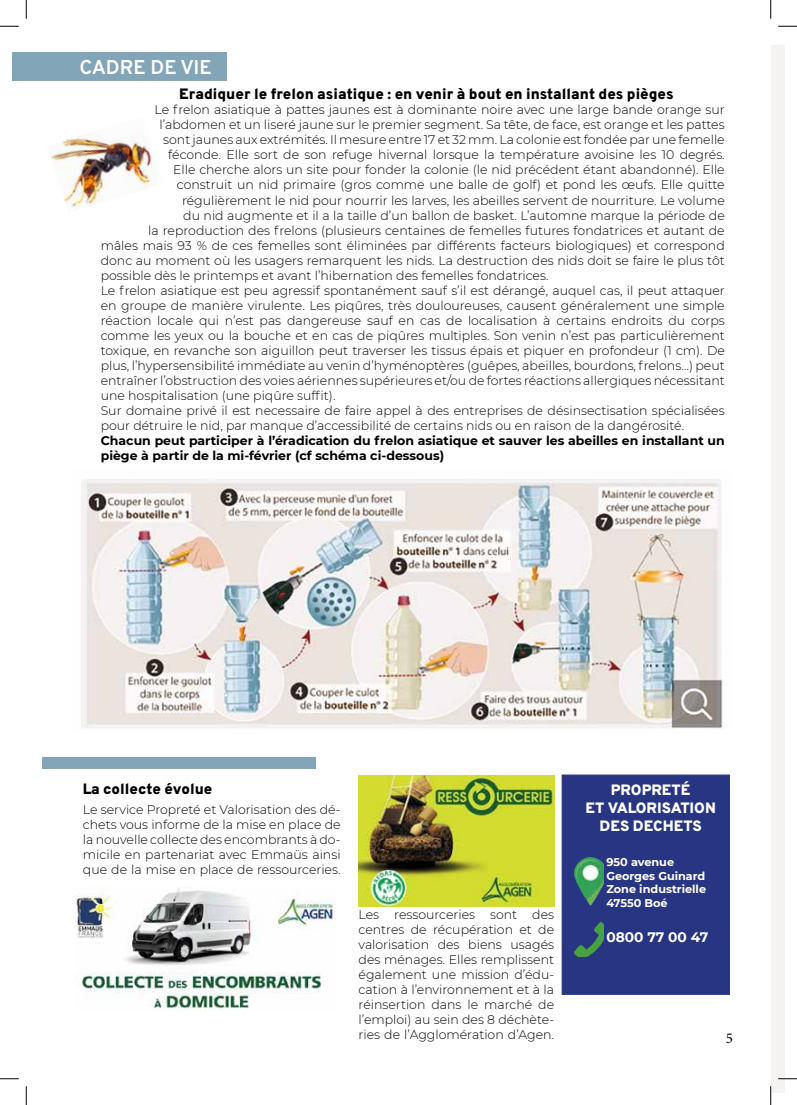
<style>
.page{position:relative;width:797px;height:1105px;background:#fff}
.page>*{position:absolute;margin:0;border:0;box-sizing:border-box;transform-origin:0 0}
.t1{font:700 20px "Overpass";color:#fff}
.t2{font:800 15px "Overpass";color:#000}
.t3{font:800 15px/18px "Overpass";color:#fff;text-align:center}
.t4{font:15px "Minion Pro";color:#000}
.t5{font:700 13.75px "Montserrat";color:#fff}
.t6{font:300 12.5px/15px "Montserrat";color:#000;text-align:justify}
.t7{font:700 12.5px/15px "Montserrat";color:#000}
.t8{font:700 11.25px/13.5px "Montserrat";color:#fff}
</style>
<div class="page">
<div style="left:770px;top:45px;width:15px;height:1048px;background:#f5f2f2"></div>
<div style="left:12px;top:52px;width:214px;height:29px;background:#82a5b8"></div>
<img style="left:51px;top:131px;width:108px;height:79px">
<img style="left:81px;top:479px;width:642px;height:250px">
<img style="left:76px;top:886px;width:260px;height:124px">
<img style="left:358px;top:775px;width:196px;height:132px">
<div style="left:561px;top:774px;width:169px;height:221px;background:#283583;border:1px solid #283583"></div>
<img style="left:574px;top:857px;width:29px;height:48px">
<img style="left:574px;top:922px;width:29px;height:35px">
<div style="left:42px;top:757px;width:274px;height:12px;background:#82a5b8"></div>
<svg style="left:0;top:25px;width:19px;height:2px"></svg>
<svg style="left:778px;top:25px;width:19px;height:2px"></svg>
<svg style="left:0;top:1078px;width:19px;height:1px"></svg>
<svg style="left:778px;top:1078px;width:19px;height:1px"></svg>
<svg style="left:25px;top:0;width:2px;height:19px"></svg>
<svg style="left:25px;top:1086px;width:2px;height:19px"></svg>
<svg style="left:770px;top:0;width:1px;height:19px"></svg>
<svg style="left:770px;top:1086px;width:1px;height:19px"></svg>
<h1 class="t1" style="left:79px;top:55px;width:134px">CADRE DE VIE</h1>
<p class="t2" style="left:179px;top:84px;width:496px">Eradiquer le frelon asiatique : en venir à bout en installant des pièges</p>
<p class="t6" style="left:154px;top:102px;width:572px">Le frelon asiatique à pattes jaunes est à dominante noire avec une large bande orange sur</p>
<p class="t6" style="left:159px;top:117px;width:566px">l’abdomen et un liseré jaune sur le premier segment. Sa tête, de face, est orange et les pattes</p>
<p class="t6" style="left:163px;top:132px;width:563px">sont jaunes aux extrémités. Il mesure entre 17 et 32 mm. La colonie est fondée par une femelle</p>
<p class="t6" style="left:168px;top:147px;width:558px">féconde. Elle sort de son refuge hivernal lorsque la température avoisine les 10 degrés.</p>
<p class="t6" style="left:173px;top:162px;width:553px">Elle cherche alors un site pour fonder la colonie (le nid précédent étant abandonné). Elle</p>
<p class="t6" style="left:177px;top:177px;width:549px">construit un nid primaire (gros comme une balle de golf) et pond les œufs. Elle quitte</p>
<p class="t6" style="left:182px;top:192px;width:544px">régulièrement le nid pour nourrir les larves, les abeilles servent de nourriture. Le volume</p>
<p class="t6" style="left:183px;top:207px;width:543px">du nid augmente et il a la taille d’un ballon de basket. L’automne marque la période de</p>
<p class="t6" style="left:148px;top:222px;width:578px">la reproduction des frelons (plusieurs centaines de femelles futures fondatrices et autant de</p>
<p class="t6" style="left:101px;top:237px;width:625px">mâles mais 93 % de ces femelles sont éliminées par différents facteurs biologiques) et correspond</p>
<p class="t6" style="left:101px;top:252px;width:625px">donc au moment où les usagers remarquent les nids. La destruction des nids doit se faire le plus tôt</p>
<p class="t6" style="left:101px;top:267px;width:449px">possible dès le printemps et avant l’hibernation des femelles fondatrices.</p>
<p class="t6" style="left:101px;top:282px;width:625px">Le frelon asiatique est peu agressif spontanément sauf s’il est dérangé, auquel cas, il peut attaquer</p>
<p class="t6" style="left:101px;top:297px;width:625px">en groupe de manière virulente. Les piqûres, très douloureuses, causent généralement une simple</p>
<p class="t6" style="left:101px;top:312px;width:625px">réaction locale qui n’est pas dangereuse sauf en cas de localisation à certains endroits du corps</p>
<p class="t6" style="left:101px;top:327px;width:625px">comme les yeux ou la bouche et en cas de piqûres multiples. Son venin n’est pas particulièrement</p>
<p class="t6" style="left:101px;top:342px;width:625px">toxique, en revanche son aiguillon peut traverser les tissus épais et piquer en profondeur (1 cm). De</p>
<p class="t6" style="left:101px;top:357px;width:625px">plus, l’hypersensibilité immédiate au venin d’hyménoptères (guêpes, abeilles, bourdons, frelons…) peut</p>
<p class="t6" style="left:101px;top:372px;width:625px">entraîner l’obstruction des voies aériennes supérieures et/ou de fortes réactions allergiques nécessitant</p>
<p class="t6" style="left:101px;top:387px;width:236px">une hospitalisation (une piqûre suffit).</p>
<p class="t6" style="left:101px;top:402px;width:625px">Sur domaine privé il est necessaire de faire appel à des entreprises de désinsectisation spécialisées</p>
<p class="t6" style="left:101px;top:417px;width:585px">pour détruire le nid, par manque d’accessibilité de certains nids ou en raison de la dangérosité.</p>
<p class="t7" style="left:101px;top:432px;width:625px">Chacun peut participer à l’éradication du frelon asiatique et sauver les abeilles en installant un piège à partir de la mi-février (cf schéma ci-dessous)</p>
<p class="t2" style="left:83px;top:779px;width:131px">La collecte évolue</p>
<p class="t6" style="left:83px;top:802px;width:259px">Le service Propreté et Valorisation des dé&shy;chets vous informe de la mise en place de la nouvelle collecte des encombrants à do&shy;micile en partenariat avec Emmaüs ainsi que de la mise en place de ressourceries.</p>
<p class="t6" style="left:358px;top:906px;width:197px">Les ressourceries sont des centres de récupération et de valorisation des biens usagés des ménages. Elles remplissent également une mission d’édu&shy;cation à l’environnement et à la réinsertion dans le marché de l’emploi) au sein des 8 déchète&shy;ries de l’Agglomération d’Agen.</p>
<p class="t3" style="left:585px;top:781px;width:132px">PROPRETÉ<br>ET VALORISATION<br>DES DECHETS</p>
<p class="t8" style="left:606px;top:855px;width:101px">950 avenue<br>Georges Guinard<br>Zone industrielle<br>47550 Boé</p>
<p class="t5" style="left:606px;top:927px;width:103px">0800 77 00 47</p>
<p class="t4" style="left:725px;top:1028px;width:9px">5</p>
</div>
